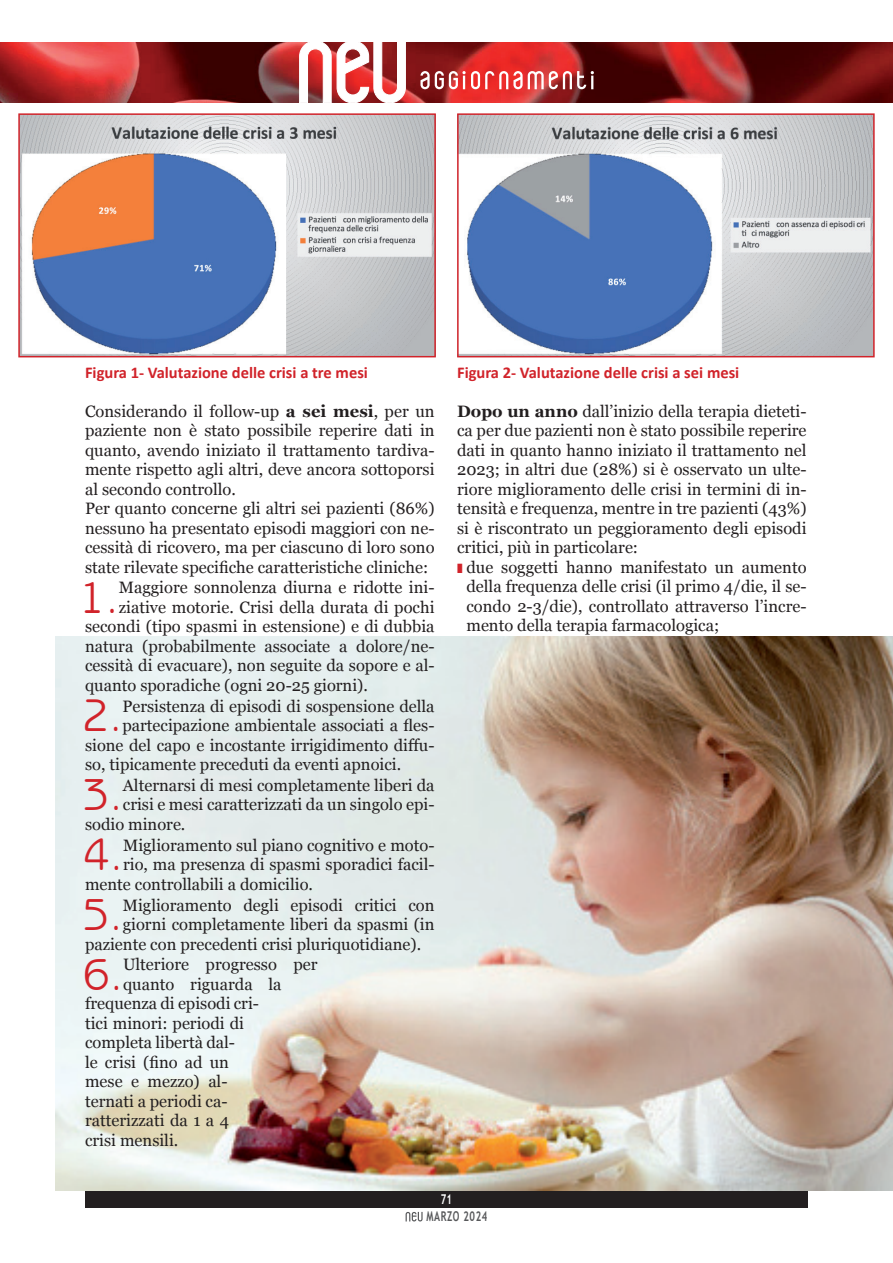
<style>
.page{position:relative;width:893px;height:1263px;background:#fff}
.page>*{position:absolute;margin:0;border:0;box-sizing:border-box;transform-origin:0 0}
.t1{font:45px "Benguiat Gothic IT Cby BT";color:#d1232a}
.t2{font:16.5px/19.5px "Georgia";color:#231f20}
.t3{font:700 16.5px "Calibri";color:#d1232a}
.t4{font:700 13.5px "Trebuchet MS";letter-spacing:.06em;color:#57585a;scale:.7 1}
.t5{font:700 13.5px "Trebuchet MS";color:#fff;scale:.7 1}
.s1{font-weight:700}
.s2{color:#d1232a}
</style>
<div class="page">
<img style="left:0;top:43px;width:893px;height:59px">
<svg style="left:420px;top:71px;width:174px;height:18px"></svg>
<svg style="left:299px;top:42px;width:107px;height:61px"></svg>
<div style="left:85px;top:1191px;width:723px;height:17px;background:#231f20"></div>
<svg style="left:406px;top:1212px;width:17px;height:9px"></svg>
<img style="left:55px;top:637px;width:838px;height:554px">
<img style="left:21px;top:116px;width:412px;height:238px">
<div style="left:18px;top:113px;width:418px;height:244px;border:2px solid #d1232a"></div>
<img style="left:460px;top:116px;width:412px;height:238px">
<div style="left:457px;top:113px;width:418px;height:244px;border:2px solid #d1232a"></div>
<p class="t3" style="left:85px;top:362px;width:284px">Figura 1- Valutazione delle crisi a tre mesi</p>
<p class="t2" style="left:85px;top:400px;width:351px">Considerando il follow-up <span class="s1">a sei mesi</span>, per un paziente non è stato possibile reperire dati in quanto, avendo iniziato il trattamento tardiva&shy;mente rispetto agli altri, deve ancora sottoporsi al secondo controllo.<br>Per quanto concerne gli altri sei pazienti (86%) nessuno ha presentato episodi maggiori con ne&shy;cessità di ricovero, ma per ciascuno di loro sono state rilevate specifiche caratteristiche cliniche:</p>
<h1 class="t1" style="left:79px;top:570px;width:42px">1.</h1>
<p class="t2" style="left:119px;top:577px;width:317px">Maggiore sonnolenza diurna e ridotte ini-</p>
<p class="t2" style="left:119px;top:597px;width:317px">ziative motorie. Crisi della durata di pochi</p>
<p class="t2" style="left:85px;top:616px;width:351px">secondi (tipo spasmi in estensione) e di dubbia</p>
<p class="t2" style="left:85px;top:636px;width:351px">natura (probabilmente associate a dolore/ne-</p>
<p class="t2" style="left:85px;top:655px;width:351px">cessità di evacuare), non seguite da sopore e al-</p>
<p class="t2" style="left:85px;top:675px;width:284px">quanto sporadiche (ogni 20-25 giorni).</p>
<h1 class="t1" style="left:82px;top:688px;width:42px">2.</h1>
<p class="t2" style="left:122px;top:695px;width:314px">Persistenza di episodi di sospensione della</p>
<p class="t2" style="left:122px;top:715px;width:314px">partecipazione ambientale associati a fles-</p>
<p class="t2" style="left:85px;top:734px;width:351px">sione del capo e incostante irrigidimento diffu-</p>
<p class="t2" style="left:85px;top:754px;width:318px">so, tipicamente preceduti da eventi apnoici.</p>
<h1 class="t1" style="left:83px;top:767px;width:42px">3.</h1>
<p class="t2" style="left:123px;top:775px;width:313px">Alternarsi di mesi completamente liberi da</p>
<p class="t2" style="left:123px;top:794px;width:313px">crisi e mesi caratterizzati da un singolo epi-</p>
<p class="t2" style="left:85px;top:814px;width:102px">sodio minore.</p>
<h1 class="t1" style="left:83px;top:827px;width:42px">4.</h1>
<p class="t2" style="left:123px;top:835px;width:313px">Miglioramento sul piano cognitivo e moto-</p>
<p class="t2" style="left:123px;top:854px;width:313px">rio, ma presenza di spasmi sporadici facil-</p>
<p class="t2" style="left:85px;top:874px;width:229px">mente controllabili a domicilio.</p>
<h1 class="t1" style="left:83px;top:887px;width:42px">5.</h1>
<p class="t2" style="left:123px;top:894px;width:313px">Miglioramento degli episodi critici con</p>
<p class="t2" style="left:123px;top:914px;width:313px">giorni completamente liberi da spasmi (in</p>
<p class="t2" style="left:85px;top:933px;width:338px">paziente con precedenti crisi pluriquotidiane).</p>
<h1 class="t1" style="left:83px;top:947px;width:42px">6.</h1>
<p class="t2" style="left:123px;top:954px;width:196px">Ulteriore progresso per</p>
<p class="t2" style="left:123px;top:974px;width:160px">quanto riguarda la</p>
<p class="t2" style="left:85px;top:993px;width:176px">frequenza di episodi cri-</p>
<p class="t2" style="left:85px;top:1013px;width:161px">tici minori: periodi di</p>
<p class="t2" style="left:85px;top:1032px;width:151px">completa libertà dal-</p>
<p class="t2" style="left:85px;top:1052px;width:146px">le crisi (fino ad un</p>
<p class="t2" style="left:85px;top:1071px;width:144px">mese e mezzo) al-</p>
<p class="t2" style="left:85px;top:1091px;width:144px">ternati a periodi ca-</p>
<p class="t2" style="left:85px;top:1110px;width:146px">ratterizzati da 1 a 4</p>
<p class="t2" style="left:85px;top:1130px;width:95px">crisi mensili.</p>
<p class="t3" style="left:457px;top:362px;width:284px">Figura 2- Valutazione delle crisi a sei mesi</p>
<p class="t2" style="left:457px;top:400px;width:351px"><span class="s1">Dopo un anno</span> dall’inizio della terapia dieteti-</p>
<p class="t2" style="left:457px;top:420px;width:351px">ca per due pazienti non è stato possibile reperire</p>
<p class="t2" style="left:457px;top:439px;width:351px">dati in quanto hanno iniziato il trattamento nel</p>
<p class="t2" style="left:457px;top:459px;width:351px">2023; in altri due (28%) si è osservato un ulte-</p>
<p class="t2" style="left:457px;top:478px;width:351px">riore miglioramento delle crisi in termini di in-</p>
<p class="t2" style="left:457px;top:498px;width:351px">tensità e frequenza, mentre in tre pazienti (43%)</p>
<p class="t2" style="left:457px;top:517px;width:351px">si è riscontrato un peggioramento degli episodi</p>
<p class="t2" style="left:457px;top:537px;width:183px">critici, più in particolare:</p>
<p class="t2" style="left:457px;top:556px;width:351px"><span class="s2">❚</span> due soggetti hanno manifestato un aumento</p>
<p class="t2" style="left:466px;top:576px;width:342px">della frequenza delle crisi (il primo 4/die, il se-</p>
<p class="t2" style="left:466px;top:595px;width:342px">condo 2-3/die), controllato attraverso l’incre-</p>
<p class="t2" style="left:466px;top:615px;width:254px">mento della terapia farmacologica;</p>
<p class="t5" style="left:441px;top:1191px;width:17px">71</p>
<p class="t4" style="left:427px;top:1208px;width:88px">MARZO 2024</p>
</div>
